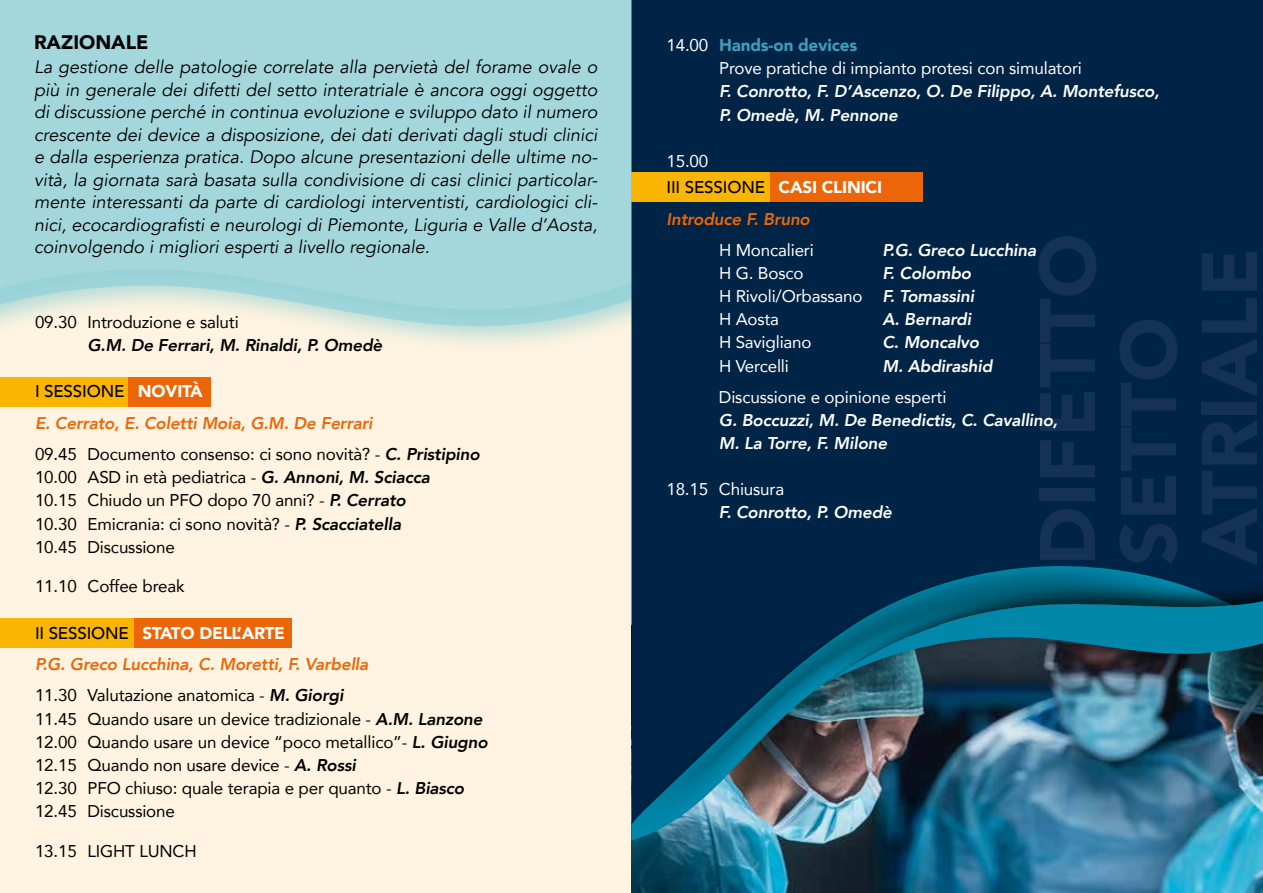
<style>
.page{position:relative;width:1263px;height:893px;background:#fff}
.page>*{position:absolute;margin:0;border:0;box-sizing:border-box;transform-origin:0 0}
.t1{font:900 78px/81px "Avenir";color:#153153}
.t2{font:900 19.5px "Avenir";color:#000}
.t3{font:italic 18px/22.5px "Avenir";color:#000;text-align:justify}
.t4{font:16.95px/23.2px "Avenir";letter-spacing:-.01em;color:#000}
.t5{font:italic 800 16.95px/31.3px "Avenir";letter-spacing:-.01em;color:#ec6608}
.t6{font:italic 800 16.95px/23.2px "Avenir";letter-spacing:-.01em;color:#fff}
.t7{font:16.95px/23.2px "Avenir";letter-spacing:-.01em;color:#fff}
.t8{font:italic 800 16.95px "Avenir";letter-spacing:-.01em;color:#000}
.t9{font:500 16.95px/26.2px "Avenir";letter-spacing:-.01em;color:#000}
.s1{font-weight:500;font-style:normal;color:#000}
.s2{font-weight:900;font-style:normal;color:#fff}
.s3{font-weight:400;font-style:normal;color:#000}
.s4{color:#000}
.s5{font-weight:800;font-style:italic}
.s6{font-weight:900;color:#3f9cbb}
.s7{font-weight:400;color:#fff}
.s8{font-weight:900;color:#fff}
</style>
<div class="page">
<div style="left:0;top:0;width:631px;height:893px;background:#fff4e1"></div>
<img style="left:631px;top:824px;width:632px;height:69px">
<div style="left:0;top:0;width:668px;height:339px;background:#87cdd3;opacity:.5"></div>
<svg style="left:0;top:0;width:631px;height:322px;background:#a6d7db"></svg>
<div style="left:0;top:377px;width:129px;height:30px;background:#fab500"></div>
<div style="left:129px;top:377px;width:82px;height:30px;background:#ec6608"></div>
<div style="left:0;top:618px;width:134px;height:29px;background:#fab500"></div>
<div style="left:134px;top:618px;width:158px;height:29px;background:#ec6608"></div>
<img style="left:631px;top:824px;width:610px;height:16px">
<div style="left:631px;top:0;width:632px;height:824px;background:#002446"></div>
<div style="left:828px;top:576px;width:435px;height:110px;background:#000;opacity:.75"></div>
<svg style="left:1222px;top:597px;width:41px;height:86px;background:#055a71"></svg>
<img style="left:631px;top:566px;width:591px;height:268px">
<div style="left:631px;top:172px;width:139px;height:30px;background:#fab500"></div>
<div style="left:770px;top:172px;width:153px;height:30px;background:#ec6608"></div>
<p class="t2" style="left:34px;top:26px;width:116px">RAZIONALE</p>
<p class="t3" style="left:34px;top:56px;width:565px">La gestione delle patologie correlate alla pervietà del forame ovale o più in generale dei difetti del setto interatriale è ancora oggi oggetto di discussione perché in continua evoluzione e sviluppo dato il numero crescente dei device a disposizione, dei dati derivati dagli studi clinici e dalla esperienza pratica. Dopo alcune presentazioni delle ultime no&shy;vità, la giornata sarà basata sulla condivisione di casi clinici particolar&shy;mente interessanti da parte di cardiologi interventisti, cardiologici cli&shy;nici, ecocardiografisti e neurologi di Piemonte, Liguria e Valle d’Aosta, coinvolgendo i migliori esperti a livello regionale.</p>
<p class="t4" style="left:35px;top:310px;width:205px">09.30 Introduzione e saluti</p>
<p class="t8" style="left:88px;top:335px;width:296px">G.M. De Ferrari, M. Rinaldi, P. Omedè</p>
<p class="t5" style="left:35px;top:376px;width:446px"><span class="s1">I SESSIONE</span> <span class="s2">NOVITÀ<br></span>E. Cerrato, E. Coletti Moia, G.M. De Ferrari<br><span class="s3">09.45 Documento consenso: ci sono novità? -</span> <span class="s4">C. Pristipino</span></p>
<p class="t4" style="left:35px;top:465px;width:396px">10.00 ASD in età pediatrica - <span class="s5">G. Annoni, M. Sciacca </span>10.15 Chiudo un PFO dopo 70 anni? - <span class="s5">P. Cerrato </span>10.30 Emicrania: ci sono novità? - <span class="s5">P. Scacciatella </span>10.45 Discussione</p>
<p class="t4" style="left:35px;top:574px;width:151px">11.10 Coffee break</p>
<p class="t5" style="left:35px;top:617px;width:335px"><span class="s1">II SESSIONE</span> <span class="s2">STATO DELL’ARTE<br></span>P.G. Greco Lucchina, C. Moretti, F. Varbella<br><span class="s3">11.30 Valutazione anatomica -</span> <span class="s4">M. Giorgi</span></p>
<p class="t4" style="left:35px;top:706px;width:454px">11.45 Quando usare un device tradizionale - <span class="s5">A.M. Lanzone </span>12.00 Quando usare un device “poco metallico”- <span class="s5">L. Giugno </span>12.15 Quando non usare device - <span class="s5">A. Rossi<br></span>12.30 PFO chiuso: quale terapia e per quanto - <span class="s5">L. Biasco </span>12.45 Discussione</p>
<p class="t4" style="left:35px;top:839px;width:163px">13.15 LIGHT LUNCH</p>
<p class="t7" style="left:719px;top:33px;width:364px;text-indent:-53px">14.00 <span class="s6">Hands-on devices<br></span>Prove pratiche di impianto protesi con simulatori</p>
<p class="t6" style="left:719px;top:80px;width:442px">F. Conrotto, F. D’Ascenzo, O. De Filippo, A. Montefusco,<br>P. Omedè, M. Pennone</p>
<p class="t9" style="left:666px;top:147px;width:217px"><span class="s7">15.00<br></span>III SESSIONE <span class="s8">CASI CLINICI</span></p>
<p class="t5" style="left:666px;top:203px;width:145px">Introduce F. Bruno</p>
<p class="t7" style="left:719px;top:238px;width:96px">H Moncalieri</p>
<p class="t6" style="left:882px;top:238px;width:155px">P.G. Greco Lucchina</p>
<p class="t7" style="left:719px;top:261px;width:86px">H G. Bosco</p>
<h1 class="t1" style="left:1025px;top:566px;width:334px;rotate:-90deg">DIFETTO<br>SETTO<br>ATRIALE</h1>
<p class="t7" style="left:719px;top:261px;width:257px;text-indent:163px"><span class="s5">F. Colombo<br></span>H Rivoli/Orbassano <span class="s5">F. Tomassini<br></span>H Aosta</p>
<p class="t6" style="left:882px;top:308px;width:90px">A. Bernardi</p>
<p class="t7" style="left:719px;top:330px;width:94px">H Savigliano</p>
<p class="t6" style="left:882px;top:331px;width:98px">C. Moncalvo</p>
<p class="t7" style="left:719px;top:354px;width:71px">H Vercelli</p>
<p class="t6" style="left:882px;top:354px;width:112px">M. Abdirashid</p>
<p class="t7" style="left:719px;top:385px;width:229px">Discussione e opinione esperti</p>
<p class="t6" style="left:719px;top:408px;width:340px">G. Boccuzzi, M. De Benedictis, C. Cavallino,<br>M. La Torre, F. Milone</p>
<p class="t7" style="left:666px;top:477px;width:119px">18.15 Chiusura</p>
<p class="t6" style="left:719px;top:501px;width:175px">F. Conrotto, P. Omedè</p>
</div>
